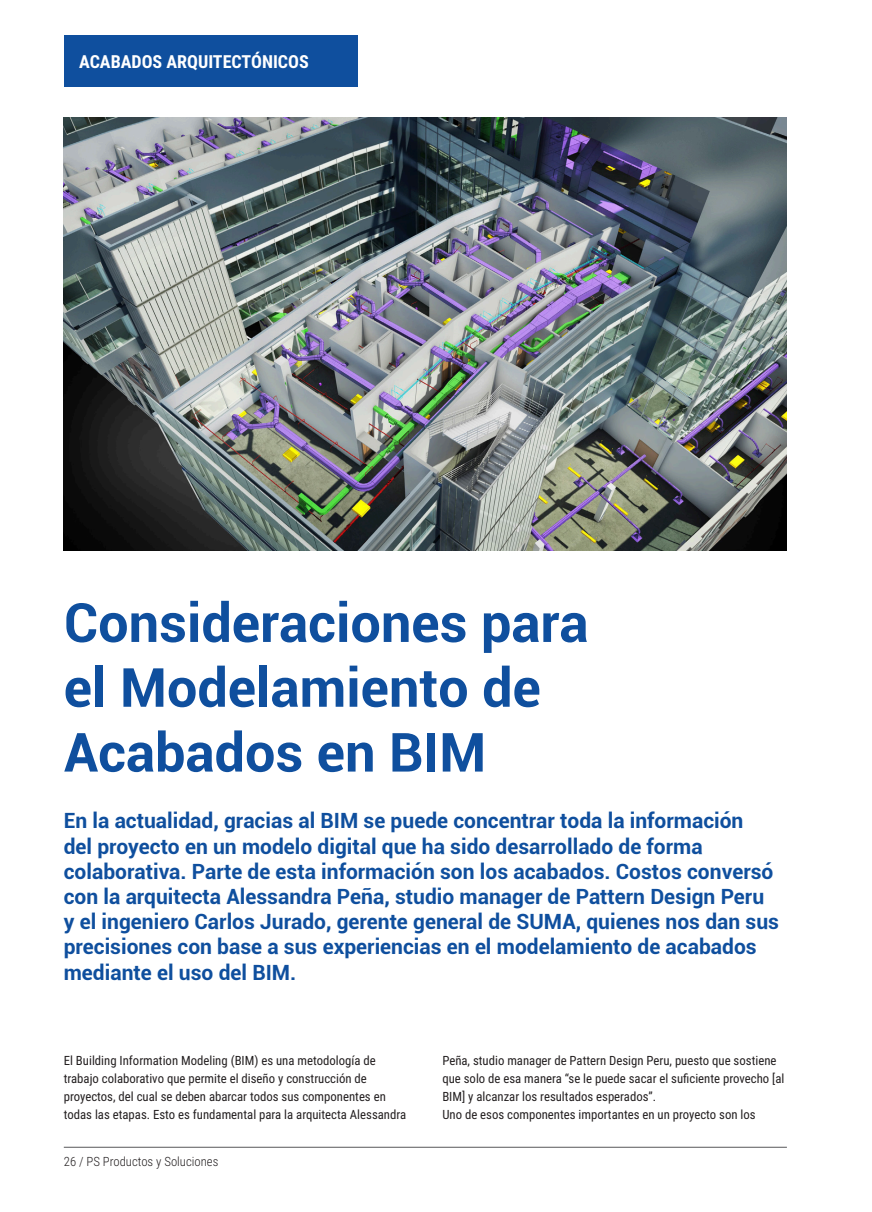
<style>
.page{position:relative;width:872px;height:1212px;background:#fff}
.page>*{position:absolute;margin:0;border:0;box-sizing:border-box;transform-origin:0 0}
.titulo{font:700 54px/64.8px "Roboto";color:#0f4f9e}
.cabecera{font:700 21px/25.2px "Roboto";color:#0f4f9e}
.texto{font:700 18px "Roboto Condensed";color:#fff}
.texto-2{font:12.75px/18px "Roboto Condensed";color:#231f20}
.t1{font:300 12.75px "Roboto Condensed";color:#231f20}
</style>
<div class="page">
<hr style="left:64px;top:1147px;width:723px;height:1px;background:#57585a">
<img style="left:64px;top:117px;width:723px;height:434px">
<div style="left:64px;top:35px;width:293px;height:51px;background:#0f4f9e"></div>
<p class="texto" style="left:79px;top:48px;width:231px">ACABADOS ARQUITECTÓNICOS</p>
<p class="titulo" style="left:64px;top:588px;width:526px">Consideraciones para el Modelamiento de<br>Acabados en BIM</p>
<p class="cabecera" style="left:64px;top:807px;width:717px">En la actualidad, gracias al BIM se puede concentrar toda la información<br>del proyecto en un modelo digital que ha sido desarrollado de forma colaborativa. Parte de esta información son los acabados. Costos conversó con la arquitecta Alessandra Peña, studio manager de Pattern Design Peru y el ingeniero Carlos Jurado, gerente general de SUMA, quienes nos dan sus precisiones con base a sus experiencias en el modelamiento de acabados mediante el uso del BIM.</p>
<p class="texto-2" style="left:64px;top:1051px;width:344px">El Building Information Modeling (BIM) es una metodología de trabajo colaborativo que permite el diseño y construcción de proyectos, del cual se deben abarcar todos sus componentes en todas las etapas. Esto es fundamental para la arquitecta Alessandra</p>
<p class="texto-2" style="left:442px;top:1051px;width:343px">Peña, studio manager de Pattern Design Peru, puesto que sostiene que solo de esa manera “se le puede sacar el suficiente provecho [al<br>BIM] y alcanzar los resultados esperados”.</p>
<p class="texto-2" style="left:442px;top:1105px;width:315px">Uno de esos componentes importantes en un proyecto son los</p>
<p class="t1" style="left:64px;top:1153px;width:156px">26 / PS Productos y Soluciones</p>
</div>
